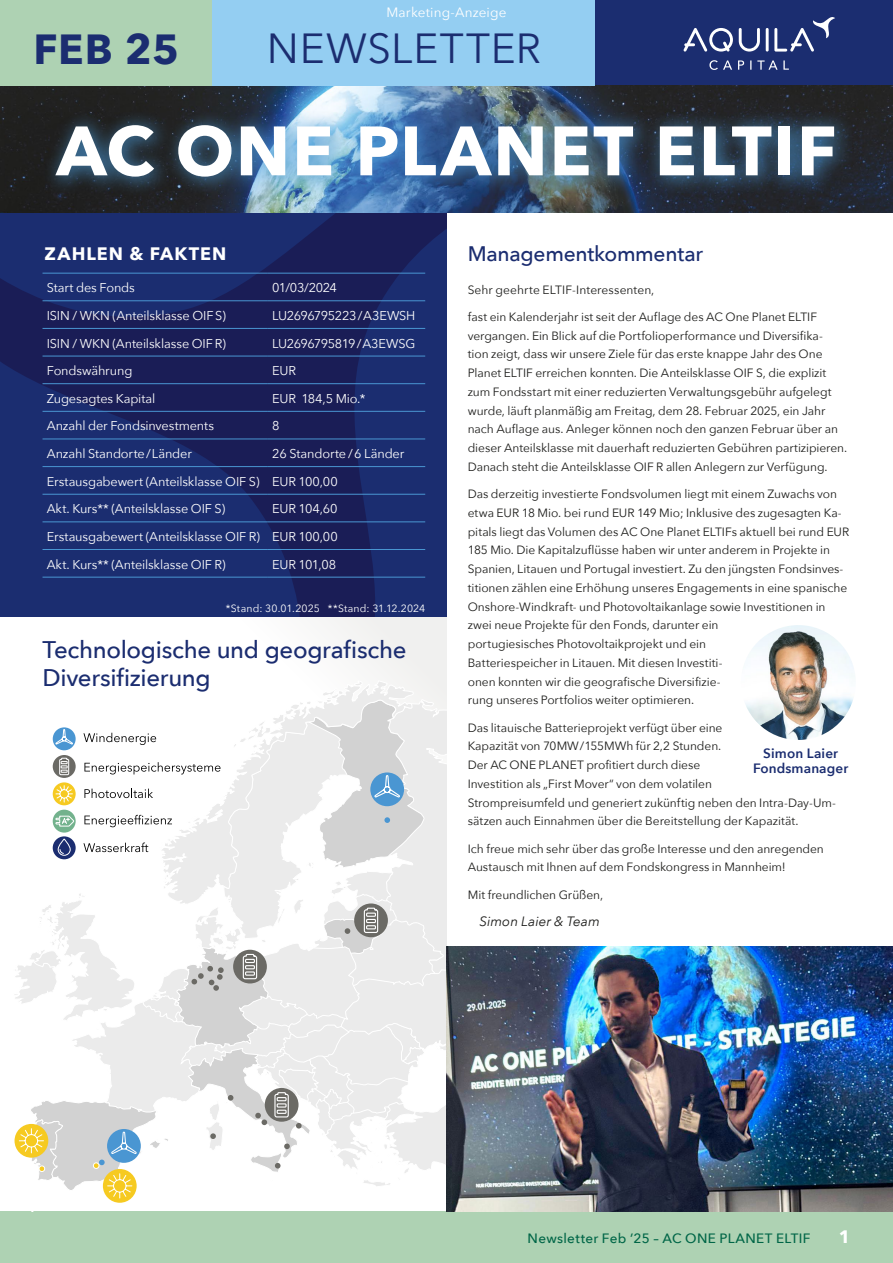
<style>
.page{position:relative;width:893px;height:1263px;background:#fff}
.page>*{position:absolute;margin:0;border:0;box-sizing:border-box;transform-origin:0 0}
.t1{font:700 69px "Avenir Next";letter-spacing:.025em;color:#fff}
.t2{font:42px "Avenir Next";letter-spacing:.015em;color:#1b2d70}
.t3{font:700 42px "Avenir Next";color:#1b2d70}
.t4{font:500 24px/28.5px "Avenir Next";letter-spacing:-.015em;color:#1b2d70}
.t5{font:500 21px "Avenir Next";letter-spacing:-.015em;color:#1b2d70}
.t6{font:700 18px "Avenir Next";letter-spacing:.06em;color:#fff}
.t7{font:500 13.5px "Avenir Next";letter-spacing:.025em;color:#006647}
.t8{font:600 13.5px/15px "Avenir Next";letter-spacing:.01em;color:#1b2d70;text-align:center}
.t9{font:13.5px "Avenir Next";letter-spacing:.01em;color:#fff}
.t10{font:italic 13.5px "Avenir Next";letter-spacing:-.005em;color:#1d1d1b}
.t11{font:12.75px/27.6px "Avenir Next";letter-spacing:-.015em;color:#fff}
.t12{font:12px/18.8px "Avenir Next";letter-spacing:-.005em;color:#1d1d1b}
.t13{font:10.5px "Avenir Next";letter-spacing:.01em;color:#fff}
</style>
<div class="page">
<div style="left:0;top:1212px;width:893px;height:51px;background:#aed2b3"></div>
<div style="left:232px;top:617px;width:214px;height:214px;background:#f7f7f7"></div>
<svg style="left:103px;top:1169px;width:34px;height:34px"></svg>
<svg style="left:14px;top:682px;width:432px;height:517px"></svg>
<div style="left:39px;top:1165px;width:6px;height:7px;border:1px solid #fff;border-radius:50%"></div>
<svg style="left:0;top:213px;width:446px;height:404px;background:#1a2766"></svg>
<div style="left:595px;top:0;width:298px;height:85px;background:#1b2d70"></div>
<img style="left:0;top:85px;width:893px;height:128px">
<div style="left:41px;top:109px;width:815px;height:88px;background:#4a96d2;opacity:.7"></div>
<div style="left:0;top:0;width:213px;height:85px;background:#aed2b3"></div>
<div style="left:213px;top:0;width:382px;height:85px;background:#94cef2"></div>
<hr style="left:43px;top:273px;width:225px;height:1px;background:#4a96d2">
<hr style="left:268px;top:273px;width:157px;height:1px;background:#4a96d2">
<hr style="left:43px;top:300px;width:225px;height:1px;background:#4a96d2">
<hr style="left:268px;top:300px;width:157px;height:1px;background:#4a96d2">
<hr style="left:43px;top:328px;width:225px;height:1px;background:#4a96d2">
<hr style="left:268px;top:328px;width:157px;height:1px;background:#4a96d2">
<hr style="left:43px;top:356px;width:225px;height:1px;background:#4a96d2">
<hr style="left:268px;top:356px;width:157px;height:1px;background:#4a96d2">
<hr style="left:43px;top:383px;width:225px;height:1px;background:#4a96d2">
<hr style="left:268px;top:383px;width:157px;height:1px;background:#4a96d2">
<hr style="left:43px;top:411px;width:225px;height:1px;background:#4a96d2">
<hr style="left:268px;top:411px;width:157px;height:1px;background:#4a96d2">
<hr style="left:43px;top:439px;width:225px;height:1px;background:#4a96d2">
<hr style="left:268px;top:439px;width:157px;height:1px;background:#4a96d2">
<hr style="left:43px;top:466px;width:225px;height:1px;background:#4a96d2">
<hr style="left:268px;top:466px;width:157px;height:1px;background:#4a96d2">
<hr style="left:43px;top:494px;width:225px;height:1px;background:#4a96d2">
<hr style="left:268px;top:494px;width:157px;height:1px;background:#4a96d2">
<hr style="left:43px;top:521px;width:225px;height:1px;background:#4a96d2">
<hr style="left:268px;top:521px;width:157px;height:1px;background:#4a96d2">
<hr style="left:43px;top:549px;width:225px;height:1px;background:#4a96d2">
<hr style="left:268px;top:549px;width:157px;height:1px;background:#4a96d2">
<hr style="left:43px;top:577px;width:225px;height:1px;background:#4a96d2">
<hr style="left:268px;top:577px;width:157px;height:1px;background:#4a96d2">
<img style="left:741px;top:625px;width:115px;height:115px;border-radius:57px">
<img style="left:446px;top:947px;width:447px;height:265px">
<svg style="left:709px;top:60px;width:80px;height:10px"></svg>
<hr style="left:766px;top:28px;width:3px;height:24px;background:#fff">
<svg style="left:739px;top:28px;width:21px;height:24px"></svg>
<svg style="left:683px;top:28px;width:50px;height:24px"></svg>
<svg style="left:774px;top:17px;width:61px;height:35px"></svg>
<p class="t9" style="left:386px;top:1px;width:122px">Marketing-Anzeige</p>
<h2 class="t3" style="left:33px;top:13px;width:147px">FEB 25</h2>
<h2 class="t2" style="left:267px;top:13px;width:275px">NEWSLETTER</h2>
<h1 class="t1" style="left:56px;top:91px;width:782px">AC ONE PLANET ELTIF</h1>
<h3 class="t6" style="left:45px;top:238px;width:183px">ZAHLEN &amp; FAKTEN</h3>
<p class="t11" style="left:47px;top:273px;width:90px">Start des Fonds</p>
<p class="t11" style="left:272px;top:273px;width:66px">01/03/2024</p>
<p class="t11" style="left:47px;top:301px;width:181px">ISIN / WKN (Anteilsklasse OIF S)</p>
<p class="t11" style="left:272px;top:301px;width:145px">LU2696795223 /A3EWSH</p>
<p class="t11" style="left:47px;top:329px;width:181px">ISIN / WKN (Anteilsklasse OIF R)</p>
<p class="t11" style="left:272px;top:329px;width:145px">LU2696795819 / A3EWSG</p>
<p class="t11" style="left:47px;top:356px;width:87px">Fondswährung</p>
<p class="t11" style="left:272px;top:356px;width:25px">EUR</p>
<p class="t11" style="left:47px;top:384px;width:110px">Zugesagtes Kapital</p>
<p class="t11" style="left:272px;top:384px;width:95px">EUR 184,5 Mio.*</p>
<p class="t11" style="left:47px;top:412px;width:169px">Anzahl der Fondsinvestments</p>
<p class="t11" style="left:272px;top:412px;width:9px">8</p>
<p class="t11" style="left:47px;top:439px;width:147px">Anzahl Standorte / Länder</p>
<p class="t11" style="left:47px;top:439px;width:359px;text-indent:225px">26 Standorte / 6 Länder<br>Erstausgabewert (Anteilsklasse OIF S) EUR 100,00<br>Akt. Kurs** (Anteilsklasse OIF S)</p>
<p class="t11" style="left:47px;top:495px;width:292px;text-align:justify;text-indent:225px">EUR 104,60<br>Erstausgabewert (Anteilsklasse OIF R) EUR 100,00<br>Akt. Kurs** (Anteilsklasse OIF R)</p>
<p class="t11" style="left:272px;top:550px;width:66px">EUR 101,08</p>
<p class="t13" style="left:226px;top:600px;width:201px">*Stand: 30.01.2025 **Stand: 31.12.2024</p>
<h3 class="t4" style="left:43px;top:634px;width:366px">Technologische und geografische<br>Diversifizierung</h3>
<h3 class="t5" style="left:468px;top:236px;width:237px">Managementkommentar</h3>
<p class="t12" style="left:468px;top:280px;width:188px">Sehr geehrte ELTIF-Interessenten,</p>
<p class="t12" style="left:468px;top:307px;width:381px">fast ein Kalenderjahr ist seit der Auflage des AC One Planet ELTIF vergangen. Ein Blick auf die Portfolioperformance und Diversifika-<br>tion zeigt, dass wir unsere Ziele für das erste knappe Jahr des One Planet ELTIF erreichen konnten. Die Anteilsklasse OIF S, die explizit zum Fondsstart mit einer reduzierten Verwaltungsgebühr aufgelegt wurde, läuft planmäßig am Freitag, dem 28. Februar 2025, ein Jahr nach Auflage aus. Anleger können noch den ganzen Februar über an dieser Anteilsklasse mit dauerhaft reduzierten Gebühren partizipieren.<br>Danach steht die Anteilsklasse OIF R allen Anlegern zur Verfügung.</p>
<p class="t12" style="left:468px;top:484px;width:383px">Das derzeitig investierte Fondsvolumen liegt mit einem Zuwachs von etwa EUR 18 Mio. bei rund EUR 149 Mio; Inklusive des zugesagten Ka&shy;pitals liegt das Volumen des AC One Planet ELTIFs aktuell bei rund EUR 185 Mio. Die Kapitalzuflüsse haben wir unter anderem in Projekte in Spanien, Litauen und Portugal investiert. Zu den jüngsten Fondsinves&shy;titionen zählen eine Erhöhung unseres Engagements in eine spanische Onshore-Windkraft- und Photovoltaikanlage sowie Investitionen in zwei neue Projekte für den Fonds, darunter ein<br>portugiesisches Photovoltaikprojekt und ein<br>Batteriespeicher in Litauen. Mit diesen Investiti-<br>onen konnten wir die geografische Diversifizie-<br>rung unseres Portfolios weiter optimieren.</p>
<p class="t12" style="left:468px;top:717px;width:370px">Das litauische Batterieprojekt verfügt über eine<br>Kapazität von 70MW/155MWh für 2,2 Stunden.<br>Der AC ONE PLANET profitiert durch diese<br>Investition als „First Mover“ von dem volatilen<br>Strompreisumfeld und generiert zukünftig neben den Intra-Day-Um&shy;sätzen auch Einnahmen über die Bereitstellung der Kapazität.</p>
<p class="t12" style="left:468px;top:838px;width:358px">Ich freue mich sehr über das große Interesse und den anregenden<br>Austausch mit Ihnen auf dem Fondskongress in Mannheim!</p>
<p class="t12" style="left:468px;top:884px;width:137px">Mit freundlichen Grüßen,</p>
<p class="t10" style="left:480px;top:910px;width:122px">Simon Laier &amp; Team</p>
<p class="t8" style="left:753px;top:746px;width:97px">Simon Laier<br>Fondsmanager</p>
<p class="t7" style="left:528px;top:1227px;width:285px">Newsletter Feb ’25 – AC ONE PLANET ELTIF</p>
<h3 class="t6" style="left:839px;top:1221px;width:13px">1</h3>
</div>
